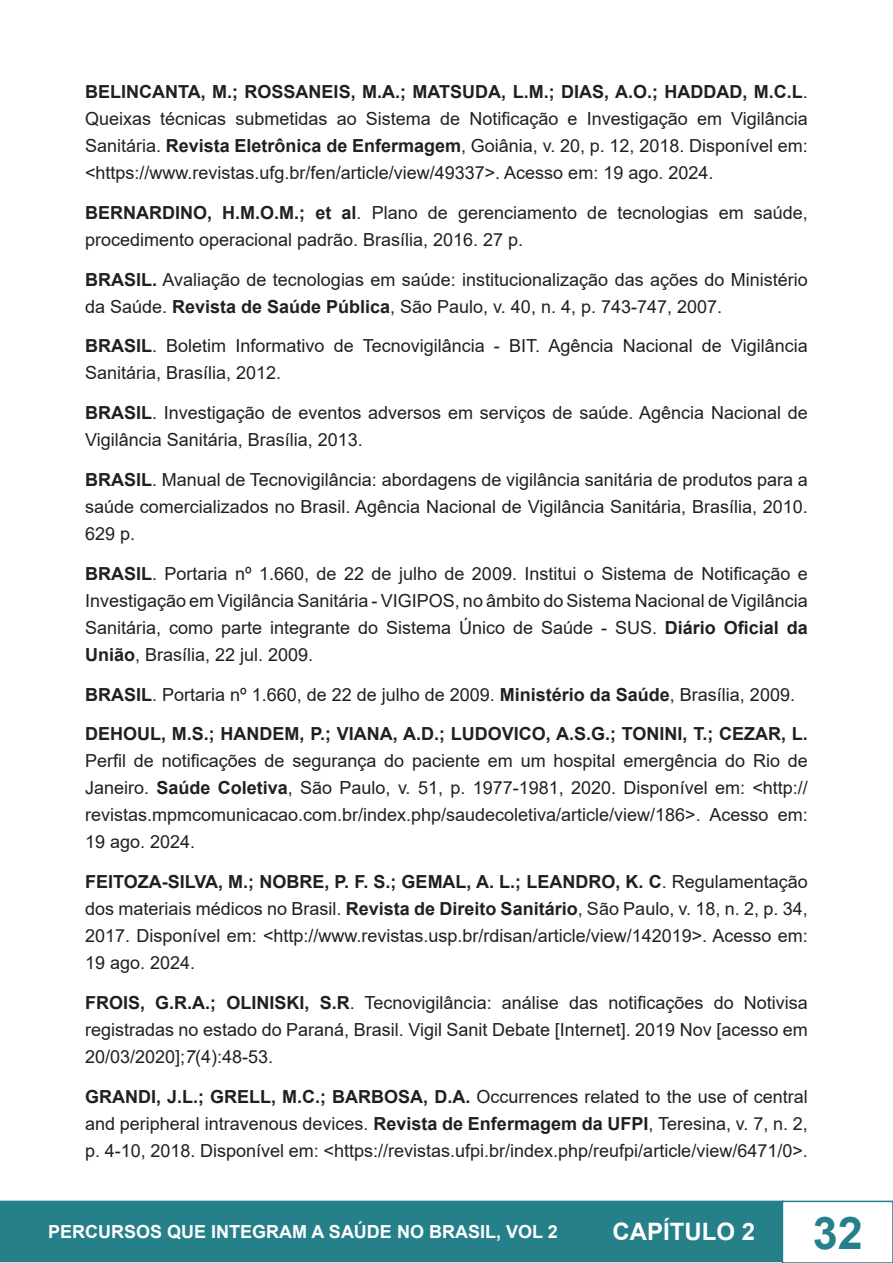
<style>
.page{position:relative;width:893px;height:1263px;background:#fff}
.page>*{position:absolute;margin:0;border:0;box-sizing:border-box;transform-origin:0 0}
.t1{font:700 45px "Arial";color:#258089}
.t2{font:700 24px "Arial";color:#fff}
.t3{font:18px/27px "Arial";color:#231f20;text-align:justify}
.t4{font:700 18px "Arial";color:#fff}
.s1{font-weight:700}
.s2{font-style:italic}
</style>
<div class="page">
<div style="left:1px;top:1201px;width:782px;height:60px;background:#258089"></div>
<div style="left:0;top:1201px;width:784px;height:61px;border:2px solid #258089"></div>
<div style="left:782px;top:1201px;width:111px;height:62px;border:2px solid #258089"></div>
<p class="t3" style="left:85px;top:78px;width:724px"><span class="s1">BELINCANTA, M.; ROSSANEIS, M.A.; MATSUDA, L.M.; DIAS, A.O.; HADDAD, M.C.L</span>.<br>Queixas técnicas submetidas ao Sistema de Notificação e Investigação em Vigilância Sanitária. <span class="s1">Revista Eletrônica de Enfermagem</span>, Goiânia, v. 20, p. 12, 2018. Disponível em: &lt;https://www.revistas.ufg.br/fen/article/view/49337&gt;. Acesso em: 19 ago. 2024.</p>
<p class="t3" style="left:85px;top:199px;width:724px"><span class="s1">BERNARDINO, H.M.O.M.; et al</span>. Plano de gerenciamento de tecnologias em saúde, procedimento operacional padrão. Brasília, 2016. 27 p.</p>
<p class="t3" style="left:85px;top:266px;width:724px"><span class="s1">BRASIL.</span> Avaliação de tecnologias em saúde: institucionalização das ações do Ministério da Saúde. <span class="s1">Revista de Saúde Pública</span>, São Paulo, v. 40, n. 4, p. 743-747, 2007.</p>
<p class="t3" style="left:85px;top:332px;width:724px"><span class="s1">BRASIL</span>. Boletim Informativo de Tecnovigilância - BIT. Agência Nacional de Vigilância<br>Sanitária, Brasília, 2012.</p>
<p class="t3" style="left:85px;top:399px;width:724px"><span class="s1">BRASIL</span>. Investigação de eventos adversos em serviços de saúde. Agência Nacional de<br>Vigilância Sanitária, Brasília, 2013.</p>
<p class="t3" style="left:85px;top:466px;width:724px"><span class="s1">BRASIL</span>. Manual de Tecnovigilância: abordagens de vigilância sanitária de produtos para a saúde comercializados no Brasil. Agência Nacional de Vigilância Sanitária, Brasília, 2010.<br>629 p.</p>
<p class="t3" style="left:85px;top:560px;width:724px"><span class="s1">BRASIL</span>. Portaria nº 1.660, de 22 de julho de 2009. Institui o Sistema de Notificação e Investigação em Vigilância Sanitária - VIGIPOS, no âmbito do Sistema Nacional de Vigilância Sanitária, como parte integrante do Sistema Único de Saúde - SUS. <span class="s1">Diário Oficial da União</span>, Brasília, 22 jul. 2009.</p>
<p class="t3" style="left:85px;top:681px;width:711px"><span class="s1">BRASIL</span>. Portaria nº 1.660, de 22 de julho de 2009. <span class="s1">Ministério da Saúde</span>, Brasília, 2009.</p>
<p class="t3" style="left:85px;top:720px;width:724px"><span class="s1">DEHOUL, M.S.; HANDEM, P.; VIANA, A.D.; LUDOVICO, A.S.G.; TONINI, T.; CEZAR, L.<br></span>Perfil de notificações de segurança do paciente em um hospital emergência do Rio de Janeiro. <span class="s1">Saúde Coletiva</span>, São Paulo, v. 51, p. 1977-1981, 2020. Disponível em: &lt;http:// revistas.mpmcomunicacao.com.br/index.php/saudecoletiva/article/view/186&gt;. Acesso em:<br>19 ago. 2024.</p>
<p class="t3" style="left:85px;top:868px;width:724px"><span class="s1">FEITOZA-SILVA, M.; NOBRE, P. F. S.; GEMAL, A. L.; LEANDRO, K. C</span>. Regulamentação dos materiais médicos no Brasil. <span class="s1">Revista de Direito Sanitário</span>, São Paulo, v. 18, n. 2, p. 34, 2017. Disponível em: &lt;http://www.revistas.usp.br/rdisan/article/view/142019&gt;. Acesso em:<br>19 ago. 2024.</p>
<p class="t3" style="left:85px;top:989px;width:724px"><span class="s1">FROIS, G.R.A.; OLINISKI, S.R</span>. Tecnovigilância: análise das notificações do Notivisa registradas no estado do Paraná, Brasil. Vigil Sanit Debate [Internet]. 2019 Nov [acesso em 20/03/2020];<span class="s2">7</span>(4):48-53.</p>
<p class="t3" style="left:85px;top:1083px;width:724px"><span class="s1">GRANDI, J.L.; GRELL, M.C.; BARBOSA, D.A.</span> Occurrences related to the use of central and peripheral intravenous devices. <span class="s1">Revista de Enfermagem da UFPI</span>, Teresina, v. 7, n. 2, p. 4-10, 2018. Disponível em: &lt;https://revistas.ufpi.br/index.php/reufpi/article/view/6471/0&gt;.</p>
<p class="t4" style="left:48px;top:1219px;width:511px">PERCURSOS QUE INTEGRAM A SAÚDE NO BRASIL, VOL 2</p>
<h2 class="t2" style="left:612px;top:1215px;width:144px">CAPÍTULO 2</h2>
<h1 class="t1" style="left:813px;top:1201px;width:52px">32</h1>
</div>
